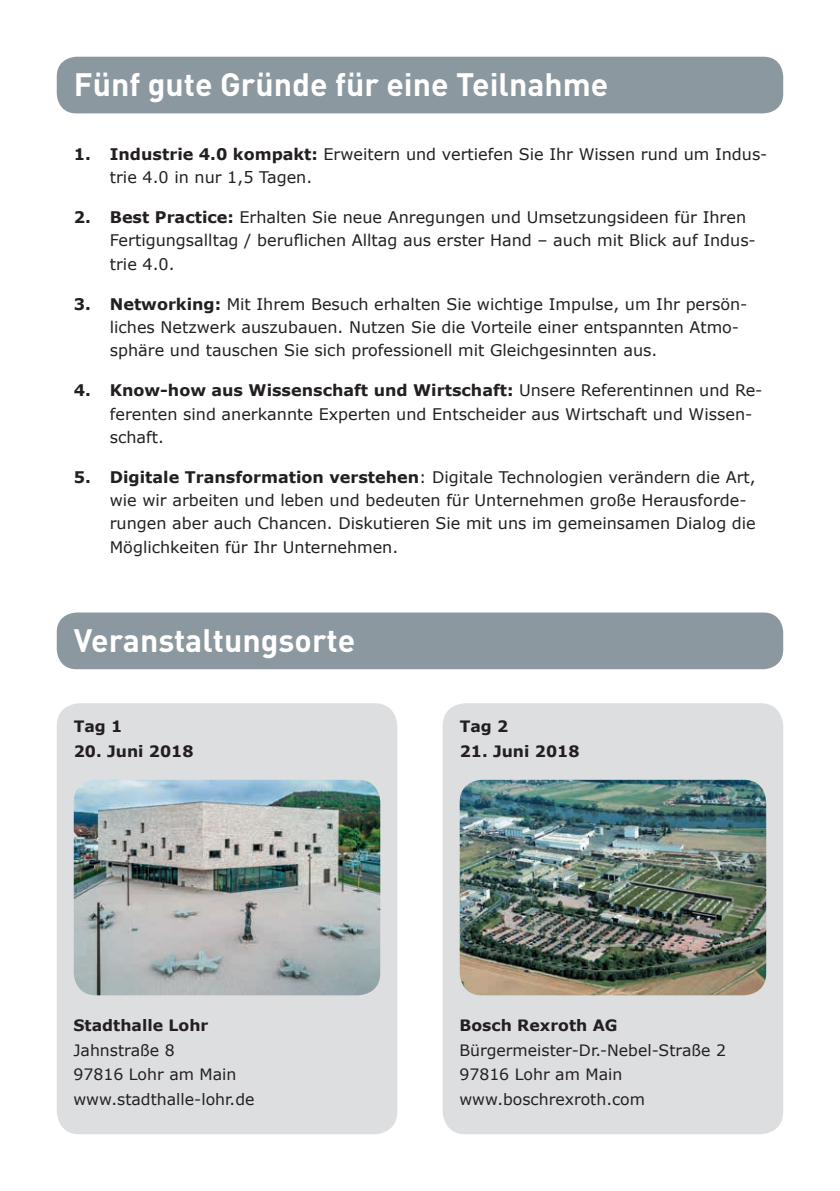
<style>
.page{position:relative;width:840px;height:1191px;background:#fff}
.page>*{position:absolute;margin:0;border:0;box-sizing:border-box;transform-origin:0 0}
.t1{font:700 32px "DIN";color:#fff}
.t2{font:16px/23.2px "Verdana";color:#231f20}
.t3{font:15.6px/24.4px "Verdana";color:#231f20}
.t4{font:700 15.6px "Verdana";color:#231f20}
.s1{font-weight:700}
</style>
<div class="page">
<div style="left:57px;top:57px;width:725px;height:56px;background:#8b98a0;border-radius:20px"></div>
<div style="left:57px;top:703px;width:340px;height:431px;background:#dddee0;border-radius:23px"></div>
<img style="left:74px;top:780px;width:306px;height:215px">
<div style="left:442px;top:703px;width:340px;height:431px;background:#dddee0;border-radius:23px"></div>
<img style="left:459px;top:780px;width:306px;height:215px">
<div style="left:57px;top:612px;width:725px;height:57px;background:#8b98a0;border-radius:20px"></div>
<h1 class="t1" style="left:74px;top:64px;width:536px">Fünf gute Gründe für eine Teilnahme</h1>
<p class="t2" style="left:110px;top:142px;width:659px;text-indent:-36px"><span class="s1">1. Industrie 4.0 kompakt:</span> Erweitern und vertiefen Sie Ihr Wissen rund um Indus&shy;trie 4.0 in nur 1,5 Tagen.</p>
<p class="t2" style="left:110px;top:205px;width:647px;text-indent:-36px"><span class="s1">2. Best Practice:</span> Erhalten Sie neue Anregungen und Umsetzungsideen für Ihren<br>Fertigungsalltag / beruflichen Alltag aus erster Hand – auch mit Blick auf Indus&shy;trie 4.0.</p>
<p class="t2" style="left:110px;top:292px;width:638px;text-indent:-36px"><span class="s1">3. Networking:</span> Mit Ihrem Besuch erhalten Sie wichtige Impulse, um Ihr persön&shy;liches Netzwerk auszubauen. Nutzen Sie die Vorteile einer entspannten Atmo&shy;sphäre und tauschen Sie sich professionell mit Gleichgesinnten aus.</p>
<p class="t2" style="left:110px;top:379px;width:654px;text-indent:-36px"><span class="s1">4. Know-how aus Wissenschaft und Wirtschaft:</span> Unsere Referentinnen und Re&shy;ferenten sind anerkannte Experten und Entscheider aus Wirtschaft und Wissen&shy;schaft.</p>
<p class="t2" style="left:110px;top:465px;width:647px;text-indent:-36px"><span class="s1">5. Digitale Transformation verstehen</span>: Digitale Technologien verändern die Art, wie wir arbeiten und leben und bedeuten für Unternehmen große Herausforde&shy;rungen aber auch Chancen. Diskutieren Sie mit uns im gemeinsamen Dialog die Möglichkeiten für Ihr Unternehmen.</p>
<h1 class="t1" style="left:74px;top:620px;width:283px">Veranstaltungsorte</h1>
<p class="t4" style="left:74px;top:715px;width:50px">Tag 1</p>
<p class="t4" style="left:74px;top:740px;width:121px">20. Juni 2018</p>
<p class="t4" style="left:73px;top:1014px;width:136px">Stadthalle Lohr</p>
<p class="t3" style="left:73px;top:1037px;width:182px">Jahnstraße 8<br>97816 Lohr am Main www.stadthalle-lohr.de</p>
<p class="t4" style="left:459px;top:715px;width:50px">Tag 2</p>
<p class="t4" style="left:459px;top:740px;width:121px">21. Juni 2018</p>
<p class="t4" style="left:459px;top:1014px;width:160px">Bosch Rexroth AG</p>
<p class="t3" style="left:459px;top:1037px;width:268px">Bürgermeister-Dr.-Nebel-Straße 2<br>97816 Lohr am Main www.boschrexroth.com</p>
</div>
